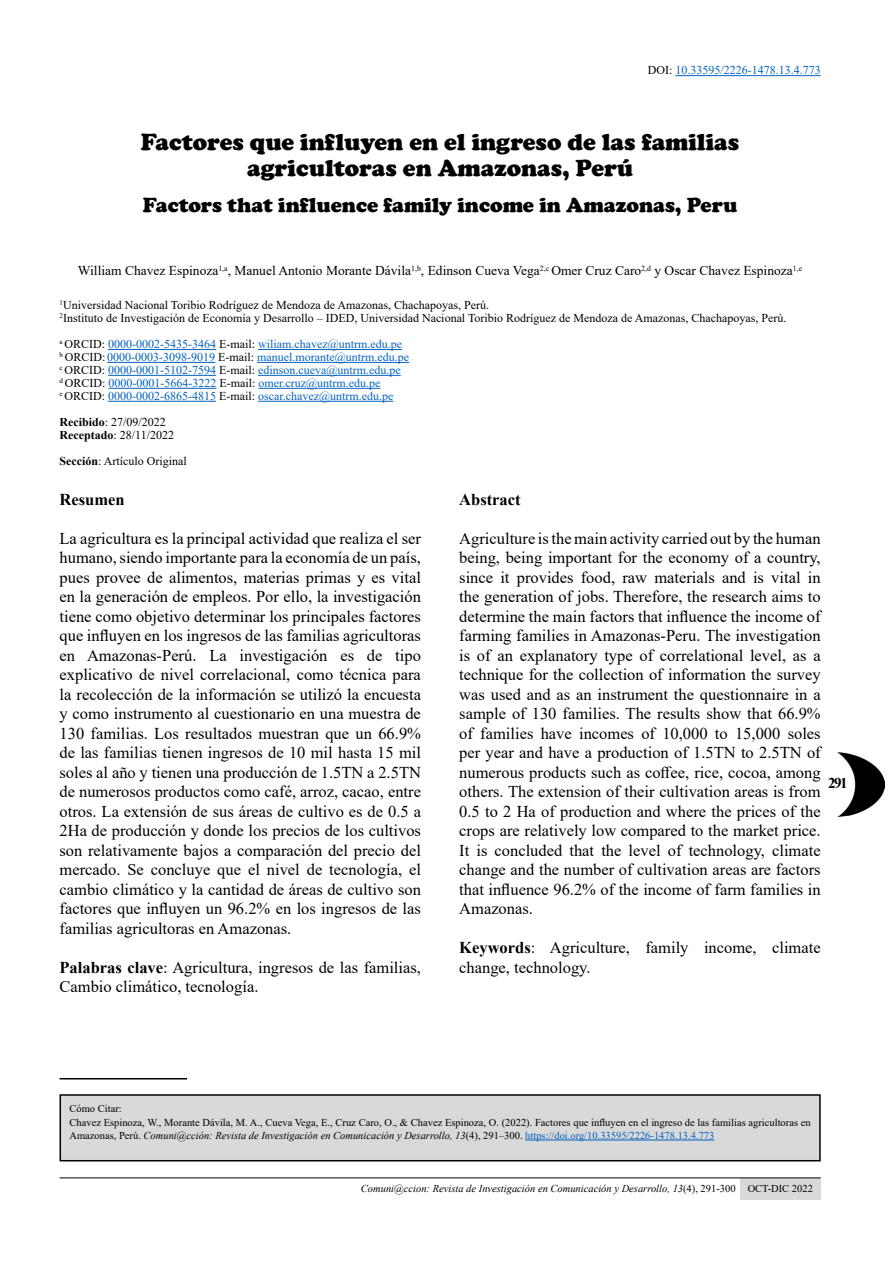
<style>
.page{position:relative;width:893px;height:1263px;background:#fff}
.page>*{position:absolute;margin:0;border:0;box-sizing:border-box;transform-origin:0 0}
.t1{font:900 24px/26px "Cooper";color:#000;text-align:center}
.t2{font:900 21px "Cooper";color:#000}
.t3{font:16.5px/19.5px "Times New Roman";color:#000;text-align:justify}
.t4{font:700 16.5px "Times New Roman";color:#000}
.t5{font:700 15px "Times New Roman";color:#000}
.t6{font:13.5px "Times New Roman";color:#000}
.t7{font:12px "Times New Roman";color:#0563c1}
.t8{font:12px "Times New Roman";color:#000}
.Citar{font:10.5px/12.6px "Times New Roman";color:#000}
.t9{font:italic 10.5px "Times New Roman";color:#000}
.s1{color:#000}
.s2{font-weight:700}
.s3{font-style:italic}
.s4{color:#0563c1}
.s5{font-style:normal}
</style>
<div class="page">
<img style="left:838px;top:753px;width:46px;height:63px">
<div style="left:740px;top:1178px;width:81px;height:21px;background:#d9d9d9"></div>
<hr style="left:60px;top:1177px;width:761px;height:1px;background:#000">
<hr style="left:108px;top:349px;width:108px;height:1px;background:#0563c1">
<hr style="left:258px;top:349px;width:144px;height:1px;background:#0563c1">
<hr style="left:107px;top:362px;width:108px;height:1px;background:#0563c1">
<hr style="left:257px;top:362px;width:152px;height:1px;background:#0563c1">
<hr style="left:108px;top:375px;width:108px;height:1px;background:#0563c1">
<hr style="left:258px;top:375px;width:143px;height:1px;background:#0563c1">
<hr style="left:108px;top:388px;width:108px;height:1px;background:#0563c1">
<hr style="left:258px;top:388px;width:122px;height:1px;background:#0563c1">
<hr style="left:108px;top:401px;width:108px;height:1px;background:#0563c1">
<hr style="left:258px;top:401px;width:135px;height:1px;background:#0563c1">
<hr style="left:60px;top:1078px;width:127px;height:1px;background:#000">
<div style="left:60px;top:1095px;width:760px;height:66px;background:#d9d9d9"></div>
<hr style="left:525px;top:1140px;width:189px;height:1px;background:#0563c1">
<div style="left:60px;top:1094px;width:761px;height:67px;border:2px solid #000"></div>
<hr style="left:675px;top:75px;width:146px;height:1px;background:#0563c1">
<p class="t7" style="left:648px;top:62px;width:174px"><span class="s1">DOI:</span> 10.33595/2226-1478.13.4.773</p>
<p class="t1" style="left:141px;top:129px;width:600px">Factores que influyen en el ingreso de las familias agricultoras en Amazonas, Perú</p>
<p class="t2" style="left:143px;top:192px;width:596px">Factors that influence family income in Amazonas, Peru</p>
<p class="t6" style="left:78px;top:261px;width:726px">William Chavez Espinoza<sup>1,a</sup>, Manuel Antonio Morante Dávila<sup>1,b</sup>, Edinson Cueva Vega<sup>2,c</sup> Omer Cruz Caro<sup>2,d</sup> y Oscar Chavez Espinoza<sup>1,e</sup></p>
<p class="t8" style="left:60px;top:297px;width:431px"><sup>1</sup>Universidad Nacional Toribio Rodríguez de Mendoza de Amazonas, Chachapoyas, Perú.</p>
<p class="t8" style="left:60px;top:310px;width:728px"><sup>2</sup>Instituto de Investigación de Economía y Desarrollo – IDED, Universidad Nacional Toribio Rodríguez de Mendoza de Amazonas, Chachapoyas, Perú.</p>
<p class="t7" style="left:60px;top:336px;width:344px"><sup>a</sup> <span class="s1">ORCID:</span> 0000-0002-5435-3464 <span class="s1">E-mail:</span> wiliam.chavez@untrm.edu.pe</p>
<p class="t7" style="left:60px;top:349px;width:351px"><sup>b</sup> <span class="s1">ORCID:</span> 0000-0003-3098-9019 <span class="s1">E-mail:</span> manuel.morante@untrm.edu.pe</p>
<p class="t7" style="left:60px;top:362px;width:343px"><sup>c</sup> <span class="s1">ORCID:</span> 0000-0001-5102-7594 <span class="s1">E-mail:</span> edinson.cueva@untrm.edu.pe</p>
<p class="t7" style="left:60px;top:374px;width:322px"><sup>d</sup> <span class="s1">ORCID:</span> 0000-0001-5664-3222 <span class="s1">E-mail:</span> omer.cruz@untrm.edu.pe</p>
<p class="t7" style="left:60px;top:387px;width:335px"><sup>e</sup> <span class="s1">ORCID:</span> 0000-0002-6865-4815 <span class="s1">E-mail:</span> oscar.chavez@untrm.edu.pe</p>
<p class="t8" style="left:60px;top:413px;width:108px"><span class="s2">Recibido</span>: 27/09/2022</p>
<p class="t8" style="left:60px;top:426px;width:116px"><span class="s2">Receptado</span>: 28/11/2022</p>
<p class="t8" style="left:60px;top:452px;width:129px"><span class="s2">Sección</span>: Artículo Original</p>
<p class="t4" style="left:60px;top:487px;width:67px">Resumen</p>
<p class="t3" style="left:60px;top:528px;width:363px">La agricultura es la principal actividad que realiza el ser humano, siendo importante para la economía de un país, pues provee de alimentos, materias primas y es vital en la generación de empleos. Por ello, la investigación tiene como objetivo determinar los principales factores que influyen en los ingresos de las familias agricultoras en Amazonas-Perú. La investigación es de tipo explicativo de nivel correlacional, como técnica para la recolección de la información se utilizó la encuesta y como instrumento al cuestionario en una muestra de 130 familias. Los resultados muestran que un 66.9% de las familias tienen ingresos de 10 mil hasta 15 mil soles al año y tienen una producción de 1.5TN a 2.5TN de numerosos productos como café, arroz, cacao, entre otros. La extensión de sus áreas de cultivo es de 0.5 a 2Ha de producción y donde los precios de los cultivos son relativamente bajos a comparación del precio del mercado. Se concluye que el nivel de tecnología, el cambio climático y la cantidad de áreas de cultivo son factores que influyen un 96.2% en los ingresos de las familias agricultoras en Amazonas.</p>
<p class="t3" style="left:60px;top:957px;width:363px"><span class="s2">Palabras clave</span>: Agricultura, ingresos de las familias,<br>Cambio climático, tecnología.</p>
<p class="t4" style="left:459px;top:487px;width:63px">Abstract</p>
<p class="t3" style="left:459px;top:528px;width:363px">Agriculture is the main activity carried out by the human being, being important for the economy of a country, since it provides food, raw materials and is vital in the generation of jobs. Therefore, the research aims to determine the main factors that influence the income of farming families in Amazonas-Peru. The investigation is of an explanatory type of correlational level, as a technique for the collection of information the survey was used and as an instrument the questionnaire in a sample of 130 families. The results show that 66.9% of families have incomes of 10,000 to 15,000 soles per year and have a production of 1.5TN to 2.5TN of numerous products such as coffee, rice, cocoa, among others. The extension of their cultivation areas is from 0.5 to 2 Ha of production and where the prices of the crops are relatively low compared to the market price.<br>It is concluded that the level of technology, climate change and the number of cultivation areas are factors that influence 96.2% of the income of farm families in Amazonas.</p>
<p class="t3" style="left:459px;top:938px;width:363px"><span class="s2">Keywords</span>: Agriculture, family income, climate change, technology.</p>
<p class="t5" style="left:828px;top:772px;width:21px">291</p>
<p class="Citar" style="left:70px;top:1101px;width:54px">Cómo Citar:</p>
<p class="Citar" style="left:70px;top:1116px;width:743px">Chavez Espinoza, W., Morante Dávila, M. A., Cueva Vega, E., Cruz Caro, O., &amp; Chavez Espinoza, O. (2022). Factores que influyen en el ingreso de las familias agricultoras en<br>Amazonas, Perú. <span class="s3">Comuni@cción: Revista de Investigación en Comunicación y Desarrollo, 13</span>(4), 291–300. <span class="s4">https://doi.org/10.33595/2226-1478.13.4.773</span></p>
<p class="t9" style="left:361px;top:1181px;width:453px">Comuni@ccion: Revista de Investigación en Comunicación y Desarrollo, 13<span class="s5">(4), 291-300 OCT-DIC 2022</span></p>
</div>
